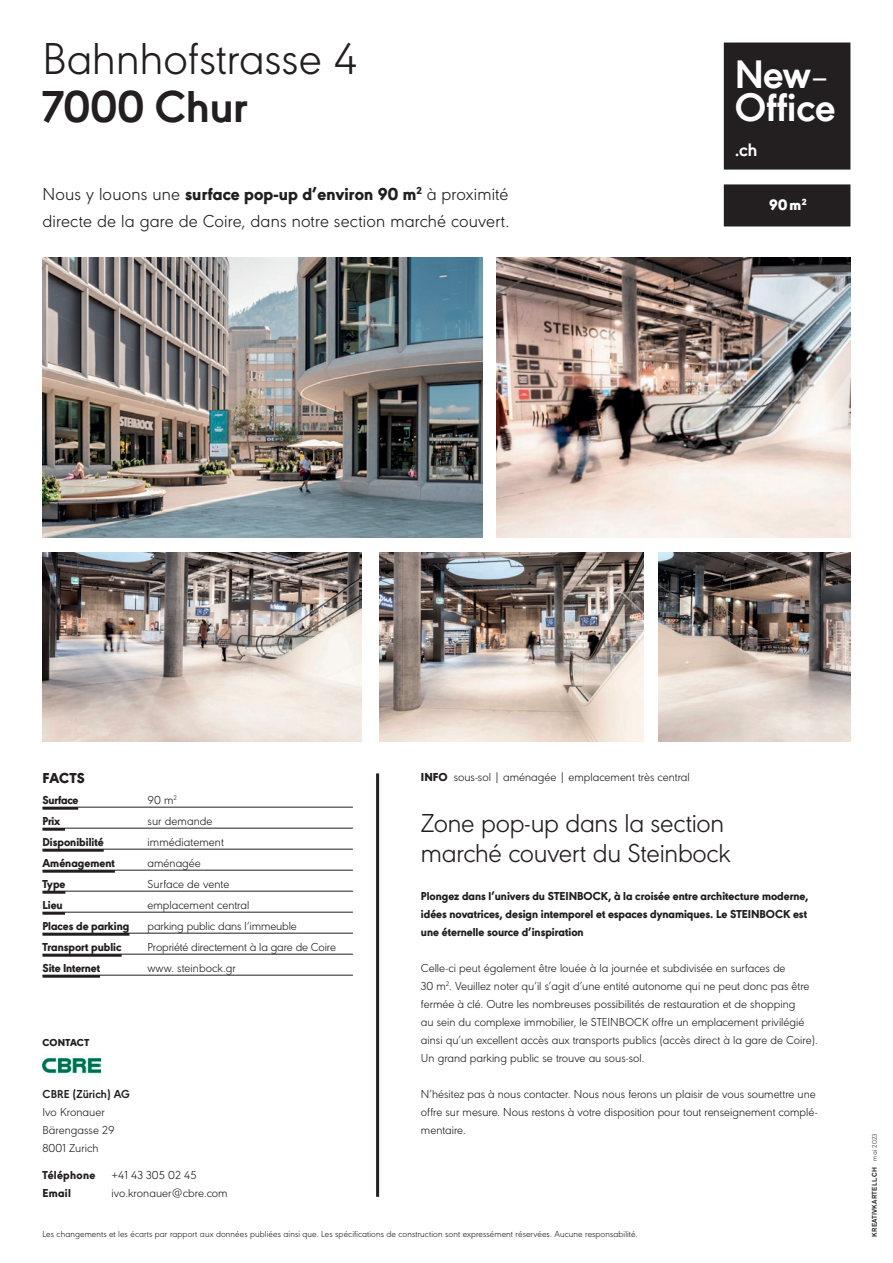
<style>
.page{position:relative;width:893px;height:1263px;background:#fff}
.page>*{position:absolute;margin:0;border:0;box-sizing:border-box;transform-origin:0 0}
.t1{font:300 46.5px "URW Geometric";color:#231f20}
.t2{font:700 46.5px "URW Geometric";color:#231f20}
.t3{font:700 41.4px/33px "URW Geometric";letter-spacing:-.01em;color:#fff}
.t4{font:300 27px/30px "URW Geometric";letter-spacing:-.01em;color:#231f20}
.t5{font:700 18.9px "URW Geometric";color:#fff}
.t6{font:300 18px/27px "URW Geometric";letter-spacing:.01em;color:#231f20}
.t7{font:900 15.75px "URW Geometric";color:#fff}
.t8{font:900 15px "URW Geometric";letter-spacing:.01em;color:#231f20}
.t9{font:300 12px/18px "URW Geometric";color:#231f20}
.t10{font:800 12px/18px "URW Geometric";color:#231f20}
.t11{font:700 12px "URW Geometric";letter-spacing:.005em;color:#231f20}
.t12{font:800 12px "URW Geometric";letter-spacing:.025em;color:#231f20}
.t13{font:800 12px "URW Geometric";letter-spacing:-.02em;color:#231f20}
.t14{font:900 10.5px "URW Geometric";letter-spacing:.01em;color:#231f20}
.t15{font:300 9px "URW Geometric";letter-spacing:.01em;color:#231f20}
.t16{font:500 6.75px "Akzidenz Grotesk Std";letter-spacing:.03em;color:#231f20}
.s1{font-weight:800}
.s2{font-weight:300}
.s3{font-weight:900}
.s4{font-family:"URW Geometric";font-weight:300}
</style>
<div class="page">
<div style="left:727px;top:45px;width:120px;height:122px;background:#231f20"></div>
<div style="left:724px;top:43px;width:126px;height:127px;border:6px solid #231f20"></div>
<hr style="left:376px;top:773px;width:3px;height:424px;background:#231f20">
<div style="left:727px;top:187px;width:120px;height:37px;background:#231f20"></div>
<div style="left:724px;top:184px;width:126px;height:42px;border:6px solid #231f20"></div>
<img style="left:43px;top:1055px;width:57px;height:21px">
<hr style="left:43px;top:807px;width:310px;height:1px;background:#231f20">
<hr style="left:43px;top:807px;width:35px;height:3px;background:#231f20">
<hr style="left:43px;top:828px;width:310px;height:1px;background:#231f20">
<hr style="left:43px;top:828px;width:22px;height:3px;background:#231f20">
<hr style="left:43px;top:849px;width:310px;height:1px;background:#231f20">
<hr style="left:43px;top:849px;width:61px;height:3px;background:#231f20">
<hr style="left:43px;top:870px;width:310px;height:1px;background:#231f20">
<hr style="left:43px;top:870px;width:72px;height:3px;background:#231f20">
<hr style="left:43px;top:891px;width:310px;height:1px;background:#231f20">
<hr style="left:43px;top:891px;width:22px;height:3px;background:#231f20">
<hr style="left:43px;top:912px;width:310px;height:1px;background:#231f20">
<hr style="left:43px;top:912px;width:22px;height:3px;background:#231f20">
<hr style="left:43px;top:933px;width:310px;height:1px;background:#231f20">
<hr style="left:43px;top:933px;width:86px;height:3px;background:#231f20">
<hr style="left:43px;top:954px;width:310px;height:1px;background:#231f20">
<hr style="left:43px;top:954px;width:79px;height:3px;background:#231f20">
<hr style="left:43px;top:975px;width:310px;height:1px;background:#231f20">
<hr style="left:43px;top:975px;width:57px;height:3px;background:#231f20">
<img style="left:43px;top:257px;width:439px;height:280px">
<img style="left:496px;top:257px;width:354px;height:280px">
<img style="left:658px;top:552px;width:192px;height:189px">
<img style="left:379px;top:552px;width:265px;height:189px">
<img style="left:43px;top:552px;width:318px;height:189px">
<h1 class="t1" style="left:43px;top:25px;width:317px">Bahnhofstrasse 4</h1>
<h1 class="t2" style="left:43px;top:71px;width:207px">7000 Chur</h1>
<h3 class="t6" style="left:43px;top:179px;width:468px">Nous y louons une <span class="s1">surface pop-up d’environ 90 m</span><sup>2</sup> à proximité directe de la gare de Coire, dans notre section marché couvert.</h3>
<h2 class="t3" style="left:735px;top:55px;width:102px">New<span class="s2">–<br></span>Office</h2>
<h3 class="t5" style="left:735px;top:136px;width:24px">.ch</h3>
<h3 class="t7" style="left:769px;top:193px;width:39px">90 m<sup>2</sup></h3>
<p class="t8" style="left:43px;top:767px;width:44px">FACTS</p>
<p class="t13" style="left:43px;top:791px;width:37px">Surface</p>
<p class="t9" style="left:148px;top:790px;width:31px">90 m<sup>2</sup></p>
<p class="t10" style="left:43px;top:812px;width:19px">Prix</p>
<p class="t9" style="left:148px;top:811px;width:67px">sur demande</p>
<p class="t10" style="left:43px;top:833px;width:63px">Disponibilité</p>
<p class="t9" style="left:148px;top:832px;width:78px">immédiatement</p>
<p class="t10" style="left:43px;top:854px;width:74px">Aménagement</p>
<p class="t9" style="left:148px;top:853px;width:55px">aménagée</p>
<p class="t10" style="left:43px;top:875px;width:24px">Type</p>
<p class="t9" style="left:148px;top:874px;width:83px">Surface de vente</p>
<p class="t10" style="left:43px;top:896px;width:22px">Lieu</p>
<p class="t9" style="left:148px;top:895px;width:103px">emplacement central</p>
<p class="t10" style="left:43px;top:917px;width:88px">Places de parking</p>
<p class="t9" style="left:148px;top:916px;width:151px">parking public dans l‘immeuble</p>
<p class="t10" style="left:43px;top:938px;width:81px">Transport public</p>
<p class="t9" style="left:148px;top:937px;width:190px">Propriété directement à la gare de Coire</p>
<p class="t10" style="left:43px;top:959px;width:59px">Site Internet</p>
<p class="t9" style="left:148px;top:958px;width:90px">www. steinbock.gr</p>
<p class="t14" style="left:43px;top:1035px;width:48px">CONTACT</p>
<p class="t11" style="left:43px;top:1085px;width:89px">CBRE (Zürich) AG</p>
<p class="t9" style="left:43px;top:1102px;width:74px">Ivo Kronauer<br>Bärengasse 29<br>8001 Zurich</p>
<p class="t12" style="left:43px;top:1166px;width:54px">Téléphone</p>
<p class="t9" style="left:112px;top:1165px;width:87px">+41 43 305 02 45</p>
<p class="t10" style="left:43px;top:1183px;width:30px">Email</p>
<p class="t9" style="left:112px;top:1183px;width:118px">ivo.kronauer@cbre.com</p>
<p class="t9" style="left:421px;top:767px;width:270px"><span class="s3">INFO</span> sous-sol | aménagée | emplacement très central</p>
<h3 class="t4" style="left:421px;top:806px;width:311px">Zone pop-up dans la section marché couvert du Steinbock</h3>
<p class="t10" style="left:421px;top:886px;width:389px">Plongez dans l’univers du STEINBOCK, à la croisée entre architecture moderne, idées novatrices, design intemporel et espaces dynamiques. Le STEINBOCK est une éternelle source d’inspiration</p>
<p class="t9" style="left:421px;top:958px;width:398px">Celle-ci peut également être louée à la journée et subdivisée en surfaces de<br>30 m<sup>2</sup>. Veuillez noter qu’il s’agit d’une entité autonome qui ne peut donc pas être fermée à clé. Outre les nombreuses possibilités de restauration et de shopping<br>au sein du complexe immobilier, le STEINBOCK offre un emplacement privilégié ainsi qu’un excellent accès aux transports publics (accès direct à la gare de Coire).<br>Un grand parking public se trouve au sous-sol.</p>
<p class="t9" style="left:421px;top:1084px;width:398px">N’hésitez pas à nous contacter. Nous nous ferons un plaisir de vous soumettre une offre sur mesure. Nous restons à votre disposition pour tout renseignement complé&shy;mentaire.</p>
<p class="t15" style="left:43px;top:1227px;width:596px">Les changements et les écarts par rapport aux données publiées ainsi que. Les spécifications de construction sont expressément réservées. Aucune responsabilité.</p>
<p class="t16" style="left:870px;top:1237px;width:105px;rotate:-90deg">KREATIVKARTELL.CH <span class="s4">mai 2023</span></p>
</div>
